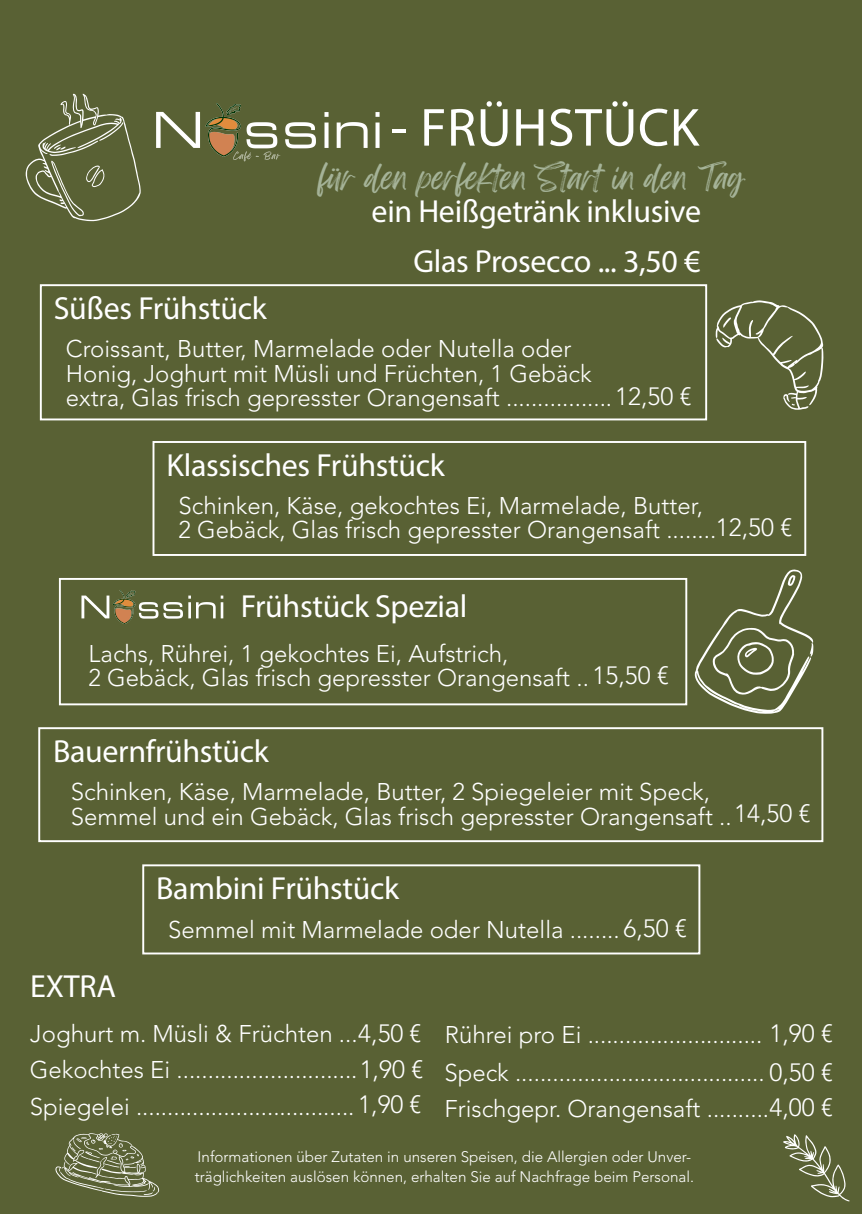
<style>
.page{position:relative;width:862px;height:1214px;background:#fff}
.page>*{position:absolute;margin:0;border:0;box-sizing:border-box;transform-origin:0 0}
.t1{font:54px "Myriad Pro";letter-spacing:.01em;color:#fff}
.t2{font:32px "Myriad Pro";letter-spacing:-.01em;color:#fff}
.t3{font:28px "Feeling Passionate";color:#a5b398}
.t4{font:300 24px/24px "Avenir";color:#fff}
.t5{font:300 15.2px/20px "Avenir";color:#fff}
.s1{font-size:24.8px}
</style>
<div class="page">
<div style="left:0;top:0;width:862px;height:1213px;background:#596134"></div>
<img style="left:156px;top:103px;width:224px;height:59px">
<svg style="left:715px;top:300px;width:108px;height:110px"></svg>
<svg style="left:26px;top:94px;width:115px;height:127px"></svg>
<div style="left:40px;top:284px;width:667px;height:136px;border:2px solid #fff"></div>
<svg style="left:783px;top:1134px;width:66px;height:67px"></svg>
<svg style="left:55px;top:1133px;width:104px;height:63px"></svg>
<div style="left:59px;top:578px;width:628px;height:127px;border:2px solid #fff"></div>
<img style="left:81px;top:590px;width:143px;height:34px">
<div style="left:152px;top:441px;width:654px;height:115px;border:2px solid #fff"></div>
<svg style="left:694px;top:569px;width:119px;height:144px"></svg>
<div style="left:142px;top:864px;width:558px;height:90px;border:2px solid #fff"></div>
<div style="left:38px;top:727px;width:785px;height:115px;border:2px solid #fff"></div>
<p class="t1" style="left:391px;top:94px;width:309px">- FRÜHSTÜCK</p>
<p class="t3" style="left:319px;top:155px;width:426px">für den perfekten Start in den Tag</p>
<p class="t2" style="left:372px;top:192px;width:331px">ein Heißgetränk inklusive</p>
<p class="t2" style="left:54px;top:288px;width:214px">Süßes Frühstück</p>
<p class="t2" style="left:413px;top:242px;width:289px">Glas Prosecco ... 3,50 €</p>
<p class="t4" style="left:66px;top:338px;width:627px">Croissant, Butter, Marmelade oder Nutella oder<br>Honig, Joghurt mit Müsli und Früchten, 1 Gebäck<br>extra, Glas frisch gepresster Orangensaft .................<span class="s1">12,50 €</span></p>
<p class="t2" style="left:166px;top:445px;width:280px">Klassisches Frühstück</p>
<p class="t4" style="left:178px;top:494px;width:615px">Schinken, Käse, gekochtes Ei, Marmelade, Butter,<br>2 Gebäck, Glas frisch gepresster Orangensaft ........<span class="s1">12,50 €</span></p>
<p class="t2" style="left:241px;top:586px;width:228px">Frühstück Spezial</p>
<p class="t4" style="left:89px;top:642px;width:421px">Lachs, Rührei, 1 gekochtes Ei, Aufstrich,</p>
<p class="t4" style="left:89px;top:666px;width:582px">2 Gebäck, Glas frisch gepresster Orangensaft .. <span class="s1">15,50 €</span></p>
<p class="t2" style="left:53px;top:731px;width:217px">Bauernfrühstück</p>
<p class="t4" style="left:71px;top:780px;width:741px">Schinken, Käse, Marmelade, Butter, 2 Spiegeleier mit Speck,<br>Semmel und ein Gebäck, Glas frisch gepresster Orangensaft ..<span class="s1">14,50 €</span></p>
<p class="t2" style="left:156px;top:868px;width:244px">Bambini Frühstück</p>
<p class="t4" style="left:168px;top:918px;width:520px">Semmel mit Marmelade oder Nutella ........<span class="s1">6,50 €</span></p>
<p class="t2" style="left:30px;top:966px;width:87px">EXTRA</p>
<p class="t4" style="left:30px;top:1022px;width:392px">Joghurt m. Müsli &amp; Früchten ...<span class="s1">4,50 €</span></p>
<p class="t4" style="left:30px;top:1058px;width:395px">Gekochtes Ei .............................<span class="s1">1,90 €</span></p>
<p class="t4" style="left:30px;top:1095px;width:393px">Spiegelei ................................... <span class="s1">1,90 €</span></p>
<p class="t4" style="left:445px;top:1023px;width:389px">Rührei pro Ei ............................ <span class="s1">1,90 €</span></p>
<p class="t4" style="left:444px;top:1060px;width:390px">Speck ........................................ <span class="s1">0,50 €</span></p>
<p class="t4" style="left:444px;top:1097px;width:390px">Frischgepr. Orangensaft ..........<span class="s1">4,00 €</span></p>
<p class="t5" style="left:195px;top:1146px;width:501px">Informationen über Zutaten in unseren Speisen, die Allergien oder Unver&shy;träglichkeiten auslösen können, erhalten Sie auf Nachfrage beim Personal.</p>
</div>
